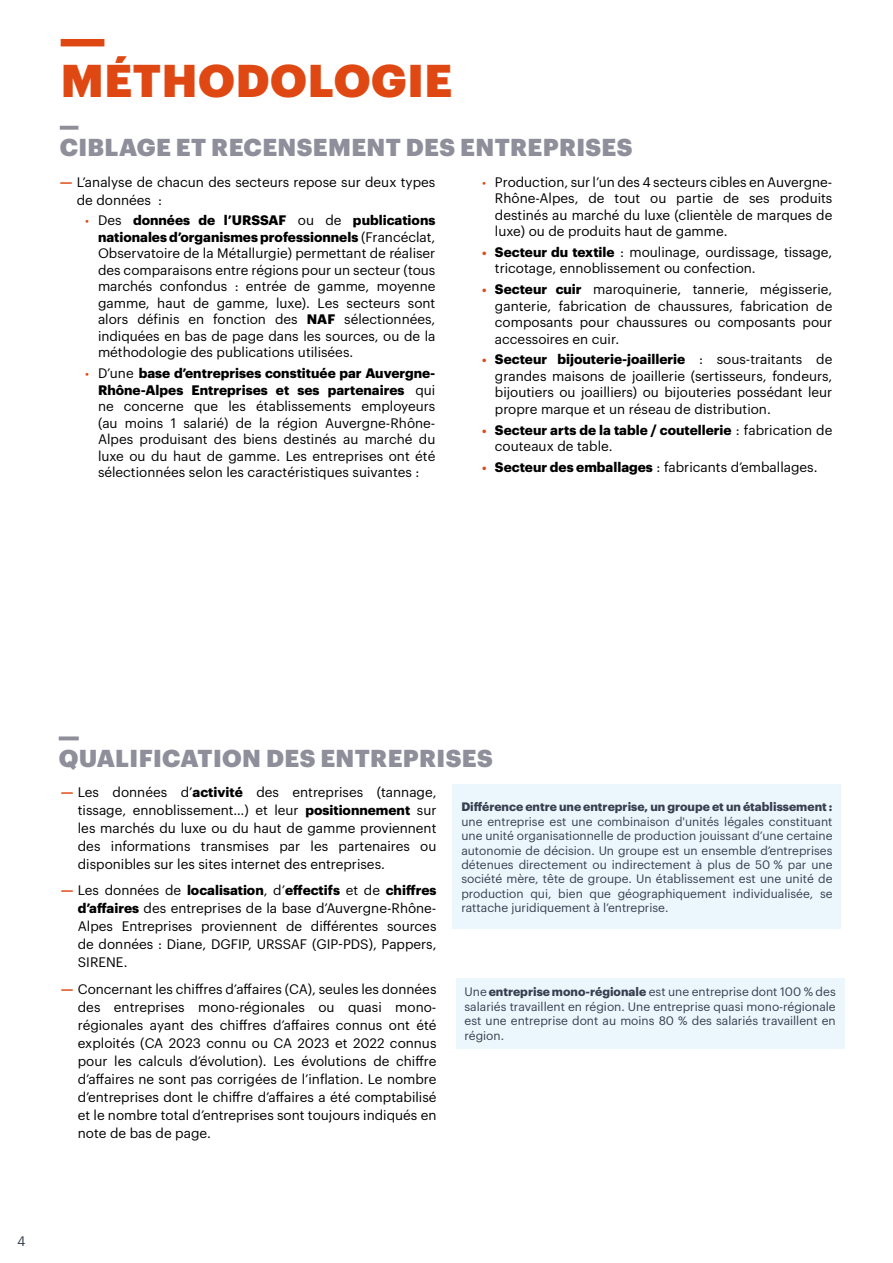
<style>
.page{position:relative;width:893px;height:1263px;background:#fff}
.page>*{position:absolute;margin:0;border:0;box-sizing:border-box;transform-origin:0 0}
.t1{font:900 45px "Graphik";letter-spacing:.015em;color:#df4812}
.t2{font:900 24px "Graphik";letter-spacing:.015em;color:#8e8f9a}
.t3{font:13.5px/16.5px "Graphik";color:#000;text-align:justify}
.t4{font:700 13.5px/16.5px "Graphik";color:#000}
.t5{font:13.5px "Graphik";color:#384050}
.t6{font:12px/14.4px "Graphik";color:#384050;text-align:justify}
.t7{font:700 12px "Graphik";color:#384050}
.s1{font-weight:700;color:#df4812}
.s2{font-size:12px;color:#df4812}
.s3{font-weight:700}
.s4{font-weight:700;font-size:12px;color:#df4812}
.s5{font-weight:400}
</style>
<div class="page">
<svg style="left:59px;top:736px;width:20px;height:4px"></svg>
<div style="left:61px;top:39px;width:43px;height:7px;background:#df4812"></div>
<svg style="left:60px;top:126px;width:18px;height:4px"></svg>
<div style="left:453px;top:784px;width:388px;height:145px;background:#ecf6fd"></div>
<div style="left:456px;top:978px;width:388px;height:70px;background:#ecf6fd"></div>
<h1 class="t1" style="left:61px;top:45px;width:393px">MÉTHODOLOGIE</h1>
<h2 class="t2" style="left:60px;top:128px;width:574px">CIBLAGE ET RECENSEMENT DES ENTREPRISES</h2>
<p class="t3" style="left:77px;top:171px;width:360px;line-height:18px;text-indent:-17px"><span class="s1">—</span> L’analyse de chacun des secteurs repose sur deux types de données :</p>
<p class="t3" style="left:98px;top:211px;width:339px;text-indent:-13px"><span class="s2">•</span> Des <span class="s3">données de l’URSSAF</span> ou de <span class="s3">publications nationales d’organismes professionnels</span> (Francéclat, Observatoire de la Métallurgie) permettant de réaliser des comparaisons entre régions pour un secteur (tous marchés confondus : entrée de gamme, moyenne gamme, haut de gamme, luxe). Les secteurs sont alors définis en fonction des <span class="s3">NAF</span> sélectionnées, indiquées en bas de page dans les sources, ou de la méthodologie des publications utilisées.</p>
<p class="t3" style="left:98px;top:364px;width:339px;text-indent:-13px"><span class="s2">•</span> D’une <span class="s3">base d’entreprises constituée par Auvergne-Rhône-Alpes Entreprises et ses partenaires</span> qui ne concerne que les établissements employeurs (au moins 1 salarié) de la région Auvergne-Rhône-Alpes produisant des biens destinés au marché du luxe ou du haut de gamme. Les entreprises ont été sélectionnées selon les caractéristiques suivantes :</p>
<p class="t3" style="left:495px;top:172px;width:339px;text-indent:-13px"><span class="s2">•</span> Production, sur l’un des 4 secteurs cibles en Auvergne-Rhône-Alpes, de tout ou partie de ses produits destinés au marché du luxe (clientèle de marques de luxe) ou de produits haut de gamme.</p>
<p class="t3" style="left:495px;top:242px;width:339px;text-indent:-13px"><span class="s4">•</span> <span class="s3">Secteur du textile</span> : moulinage, ourdissage, tissage, tricotage, ennoblissement ou confection.</p>
<p class="t3" style="left:495px;top:280px;width:339px;text-indent:-13px"><span class="s4">•</span> <span class="s3">Secteur cuir</span> maroquinerie, tannerie, mégisserie, ganterie, fabrication de chaussures, fabrication de composants pour chaussures ou composants pour accessoires en cuir.</p>
<p class="t3" style="left:495px;top:350px;width:339px;text-indent:-13px"><span class="s4">•</span> <span class="s3">Secteur bijouterie-joaillerie</span> : sous-traitants de grandes maisons de joaillerie (sertisseurs, fondeurs, bijoutiers ou joailliers) ou bijouteries possédant leur propre marque et un réseau de distribution.</p>
<p class="t4" style="left:495px;top:420px;width:339px;text-indent:-13px"><span class="s2">•</span> Secteur arts de la table / coutellerie <span class="s5">: fabrication de couteaux de table.</span></p>
<p class="t3" style="left:482px;top:458px;width:337px"><span class="s4">•</span> <span class="s3">Secteur des emballages</span> : fabricants d’emballages.</p>
<h2 class="t2" style="left:59px;top:739px;width:435px">QUALIFICATION DES ENTREPRISES</h2>
<p class="t3" style="left:78px;top:782px;width:360px;line-height:18px;text-indent:-17px"><span class="s1">—</span> Les données d’<span class="s3">activité</span> des entreprises (tannage, tissage, ennoblissement…) et leur <span class="s3">positionnement</span> sur les marchés du luxe ou du haut de gamme proviennent des informations transmises par les partenaires ou disponibles sur les sites internet des entreprises.</p>
<p class="t3" style="left:78px;top:880px;width:360px;line-height:18px;text-indent:-17px"><span class="s1">—</span> Les données de <span class="s3">localisation</span>, d’<span class="s3">effectifs</span> et de <span class="s3">chiffres d’affaires</span> des entreprises de la base d’Auvergne-Rhône-Alpes Entreprises proviennent de différentes sources de données : Diane, DGFIP, URSSAF (GIP-PDS), Pappers, SIRENE.</p>
<p class="t3" style="left:78px;top:979px;width:360px;line-height:18px;text-indent:-17px"><span class="s1">—</span> Concernant les chiffres d’affaires (CA), seules les données des entreprises mono-régionales ou quasi mono&shy;régionales ayant des chiffres d’affaires connus ont été exploités (CA 2023 connu ou CA 2023 et 2022 connus pour les calculs d’évolution). Les évolutions de chiffre d’affaires ne sont pas corrigées de l’inflation. Le nombre d’entreprises dont le chiffre d’affaires a été comptabilisé et le nombre total d’entreprises sont toujours indiqués en note de bas de page.</p>
<p class="t7" style="left:461px;top:798px;width:373px">Différence entre une entreprise, un groupe et un établissement :</p>
<p class="t6" style="left:461px;top:813px;width:373px">une entreprise est une combinaison d'unités légales constituant une unité organisationnelle de production jouissant d’une certaine autonomie de décision. Un groupe est un ensemble d’entreprises détenues directement ou indirectement à plus de 50 % par une société mère, tête de groupe. Un établissement est une unité de production qui, bien que géographiquement individualisée, se rattache juridiquement à l’entreprise.</p>
<p class="t6" style="left:465px;top:984px;width:373px">Une <span class="s3">entreprise mono-régionale</span> est une entreprise dont 100 % des salariés travaillent en région. Une entreprise quasi mono-régionale est une entreprise dont au moins 80 % des salariés travaillent en région.</p>
<p class="t5" style="left:17px;top:1231px;width:10px">4</p>
</div>
